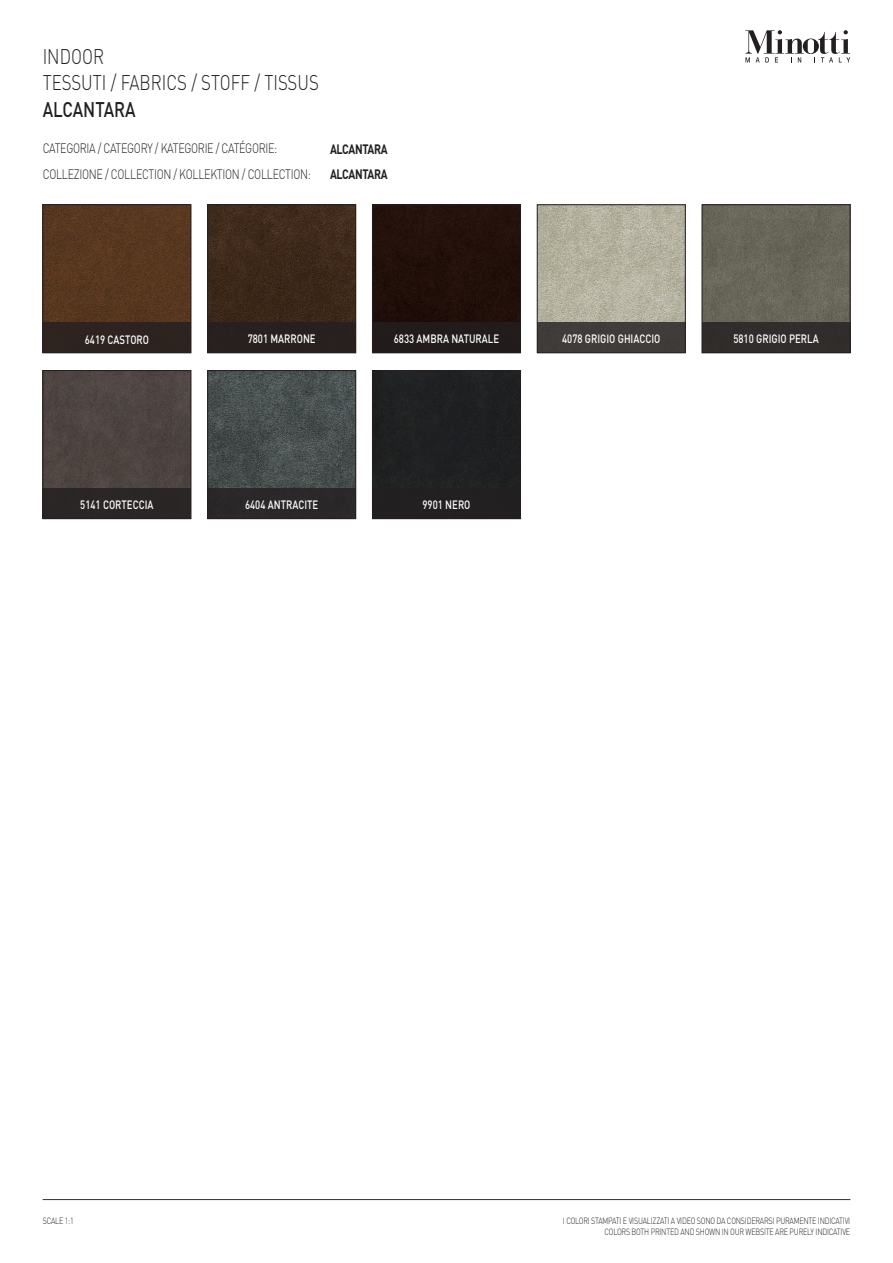
<style>
.page{position:relative;width:893px;height:1263px;background:#fff}
.page>*{position:absolute;margin:0;border:0;box-sizing:border-box;transform-origin:0 0}
.t1{font:300 21px "DIN";color:#231f20;scale:.8 1}
.t2{font:500 21px "DIN";color:#231f20;scale:.8 1}
.t3{font:300 13.5px "DIN";letter-spacing:-.03em;color:#231f20;scale:.8 1}
.t4{font:700 13.5px "DIN";letter-spacing:-.03em;color:#231f20;scale:.8 1}
.t5{font:500 12px "DIN";color:#fff;scale:.8 1}
.t6{font:300 9px "DIN";letter-spacing:-.03em;color:#231f20;scale:.8 1}
</style>
<div class="page">
<hr style="left:43px;top:1199px;width:807px;height:1px;background:#312f30">
<svg style="left:745px;top:30px;width:105px;height:33px"></svg>
<img style="left:45px;top:207px;width:144px;height:116px">
<div style="left:43px;top:205px;width:148px;height:148px;border:1px solid #231f20"></div>
<img style="left:209px;top:207px;width:145px;height:116px">
<div style="left:207px;top:205px;width:149px;height:148px;border:1px solid #231f20"></div>
<img style="left:704px;top:207px;width:144px;height:116px">
<div style="left:702px;top:205px;width:148px;height:148px;border:1px solid #231f20"></div>
<img style="left:539px;top:207px;width:144px;height:116px">
<div style="left:537px;top:205px;width:148px;height:148px;border:1px solid #231f20"></div>
<div style="left:374px;top:207px;width:145px;height:116px;background:#22100b"></div>
<div style="left:372px;top:205px;width:149px;height:148px;border:1px solid #231f20"></div>
<div style="left:45px;top:372px;width:144px;height:116px;background:#4d4541"></div>
<div style="left:43px;top:370px;width:148px;height:149px;border:1px solid #231f20"></div>
<img style="left:209px;top:372px;width:145px;height:116px">
<div style="left:207px;top:370px;width:149px;height:149px;border:1px solid #231f20"></div>
<div style="left:374px;top:372px;width:145px;height:116px;background:#1f2022"></div>
<div style="left:372px;top:370px;width:149px;height:149px;border:1px solid #231f20"></div>
<div style="left:43px;top:323px;width:148px;height:30px;background:#2d231f"></div>
<div style="left:43px;top:488px;width:148px;height:31px;background:#2b2626"></div>
<div style="left:207px;top:323px;width:149px;height:30px;background:#231f20"></div>
<div style="left:207px;top:488px;width:149px;height:31px;background:#2a2828"></div>
<div style="left:372px;top:323px;width:149px;height:30px;background:#231f20"></div>
<div style="left:372px;top:488px;width:149px;height:31px;background:#231f20"></div>
<div style="left:537px;top:323px;width:148px;height:30px;background:#403c39"></div>
<div style="left:702px;top:323px;width:148px;height:30px;background:#302d2b"></div>
<p class="t1" style="left:43px;top:43px;width:78px">INDOOR</p>
<p class="t1" style="left:43px;top:70px;width:347px">TESSUTI / FABRICS / STOFF / TISSUS</p>
<p class="t2" style="left:43px;top:96px;width:118px">ALCANTARA</p>
<p class="t3" style="left:43px;top:140px;width:295px">CATEGORIA / CATEGORY / KATEGORIE / CATÉGORIE:</p>
<p class="t3" style="left:43px;top:166px;width:337px">COLLEZIONE / COLLECTION / KOLLEKTION / COLLECTION:</p>
<p class="t4" style="left:330px;top:140px;width:74px">ALCANTARA</p>
<p class="t4" style="left:330px;top:165px;width:74px">ALCANTARA</p>
<p class="t5" style="left:85px;top:332px;width:82px">6419 CASTORO</p>
<p class="t5" style="left:394px;top:331px;width:133px">6833 AMBRA NATURALE</p>
<p class="t5" style="left:248px;top:331px;width:87px">7801 MARRONE</p>
<p class="t5" style="left:562px;top:331px;width:124px">4078 GRIGIO GHIACCIO</p>
<p class="t5" style="left:733px;top:331px;width:108px">5810 GRIGIO PERLA</p>
<p class="t5" style="left:80px;top:497px;width:93px">5141 CORTECCIA</p>
<p class="t5" style="left:422px;top:497px;width:61px">9901 NERO</p>
<p class="t5" style="left:245px;top:497px;width:93px">6404 ANTRACITE</p>
<p class="t6" style="left:43px;top:1215px;width:40px">SCALE 1:1</p>
<p class="t6" style="left:563px;top:1215px;width:361px">I COLORI STAMPATI E VISUALIZZATI A VIDEO SONO DA CONSIDERARSI PURAMENTE INDICATIVI</p>
<p class="t6" style="left:604px;top:1226px;width:309px">COLORS BOTH PRINTED AND SHOWN IN OUR WEBSITE ARE PURELY INDICATIVE</p>
</div>
